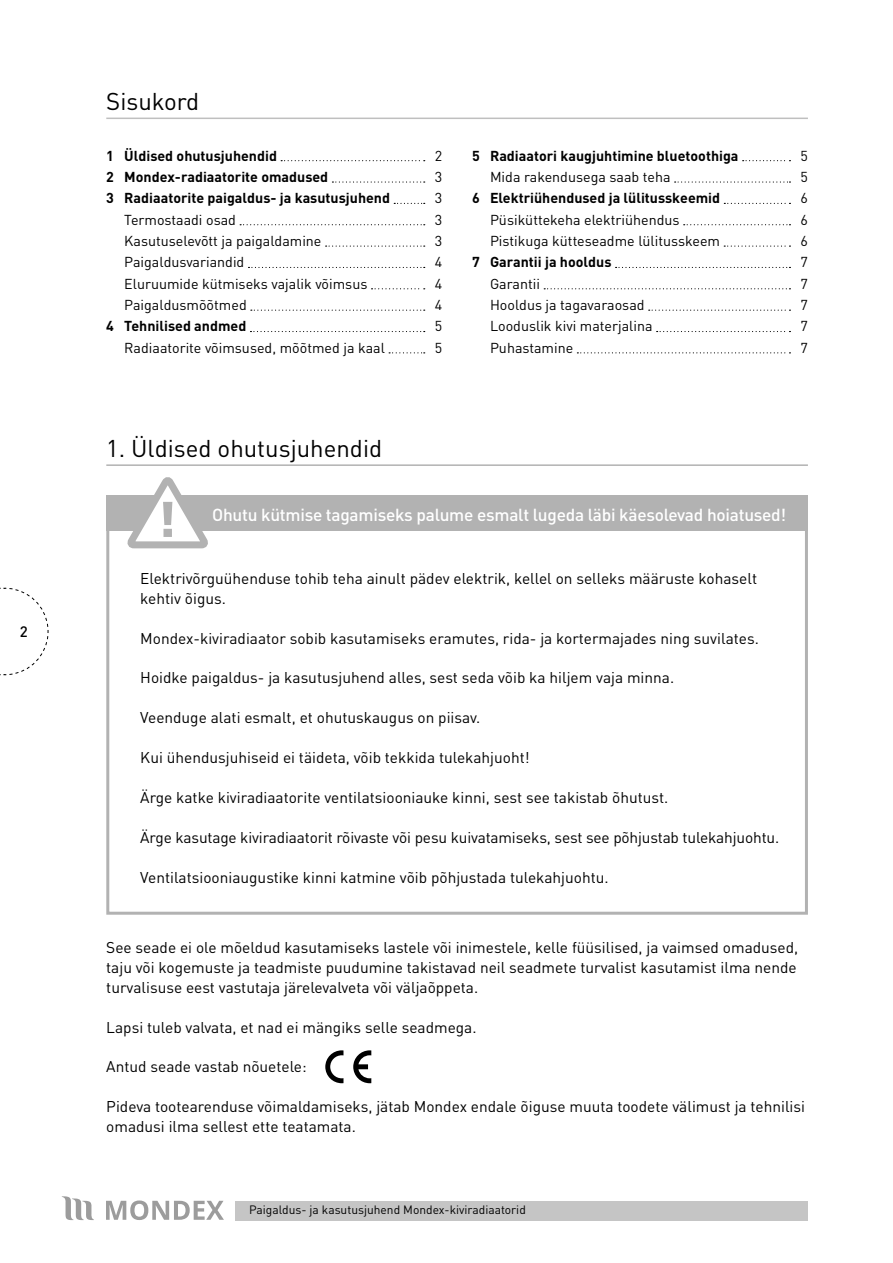
<style>
.page{position:relative;width:893px;height:1263px;background:#fff}
.page>*{position:absolute;margin:0;border:0;box-sizing:border-box;transform-origin:0 0}
.t1{font:24px "DIN";color:#000}
.t2{font:500 17.25px "DIN";letter-spacing:-.015em;color:#fff}
.t3{font:15.45px/20px "DIN";color:#000}
.t4{font:500 15px "DIN";color:#000}
.t5{font:14.25px "DIN";color:#000}
.t6{font:700 14.25px "DIN";color:#000}
.t7{font:12px "DIN";color:#000}
</style>
<div class="page">
<div style="left:236px;top:1201px;width:572px;height:19px;background:#c5c5c5"></div>
<svg style="left:0;top:587px;width:49px;height:88px"></svg>
<svg style="left:62px;top:1196px;width:32px;height:24px"></svg>
<svg style="left:106px;top:1200px;width:118px;height:20px"></svg>
<svg style="left:353px;top:1050px;width:18px;height:33px"></svg>
<svg style="left:325px;top:1050px;width:18px;height:33px"></svg>
<hr style="left:106px;top:464px;width:702px;height:2px;background:#b2b2b2">
<hr style="left:106px;top:118px;width:702px;height:1px;background:#bfbfbf">
<div style="left:106px;top:496px;width:702px;height:35px;background:#b2b2b2"></div>
<svg style="left:127px;top:477px;width:88px;height:72px"></svg>
<svg style="left:281px;top:160px;width:144px;height:1px"></svg>
<svg style="left:332px;top:181px;width:93px;height:2px"></svg>
<svg style="left:394px;top:203px;width:31px;height:1px"></svg>
<svg style="left:240px;top:224px;width:185px;height:1px"></svg>
<svg style="left:326px;top:246px;width:99px;height:1px"></svg>
<svg style="left:248px;top:267px;width:177px;height:1px"></svg>
<svg style="left:372px;top:288px;width:53px;height:1px"></svg>
<svg style="left:251px;top:310px;width:174px;height:1px"></svg>
<svg style="left:250px;top:331px;width:175px;height:1px"></svg>
<svg style="left:389px;top:352px;width:36px;height:1px"></svg>
<svg style="left:743px;top:160px;width:47px;height:1px"></svg>
<svg style="left:675px;top:181px;width:115px;height:2px"></svg>
<svg style="left:724px;top:203px;width:66px;height:1px"></svg>
<svg style="left:684px;top:224px;width:106px;height:1px"></svg>
<svg style="left:724px;top:246px;width:66px;height:1px"></svg>
<svg style="left:616px;top:267px;width:174px;height:1px"></svg>
<svg style="left:544px;top:288px;width:246px;height:1px"></svg>
<svg style="left:649px;top:310px;width:141px;height:1px"></svg>
<svg style="left:657px;top:331px;width:133px;height:1px"></svg>
<svg style="left:577px;top:352px;width:213px;height:1px"></svg>
<p class="t4" style="left:20px;top:621px;width:9px">2</p>
<h1 class="t1" style="left:106px;top:86px;width:95px">Sisukord</h1>
<p class="t6" style="left:106px;top:146px;width:172px">1 Üldised ohutusjuhendid</p>
<p class="t5" style="left:435px;top:147px;width:9px">2</p>
<p class="t6" style="left:106px;top:168px;width:223px">2 Mondex-radiaatorite omadused</p>
<p class="t5" style="left:435px;top:168px;width:9px">3</p>
<p class="t6" style="left:106px;top:189px;width:285px">3 Radiaatorite paigaldus- ja kasutusjuhend</p>
<p class="t5" style="left:435px;top:189px;width:9px">3</p>
<p class="t5" style="left:124px;top:211px;width:113px">Termostaadi osad</p>
<p class="t5" style="left:435px;top:211px;width:9px">3</p>
<p class="t5" style="left:124px;top:232px;width:199px">Kasutuselevõtt ja paigaldamine</p>
<p class="t5" style="left:435px;top:232px;width:9px">3</p>
<p class="t5" style="left:124px;top:253px;width:122px">Paigaldusvariandid</p>
<p class="t5" style="left:435px;top:253px;width:9px">4</p>
<p class="t5" style="left:124px;top:275px;width:245px">Eluruumide kütmiseks vajalik võimsus</p>
<p class="t5" style="left:435px;top:275px;width:9px">4</p>
<p class="t5" style="left:124px;top:296px;width:124px">Paigaldusmõõtmed</p>
<p class="t5" style="left:435px;top:296px;width:9px">4</p>
<p class="t6" style="left:106px;top:317px;width:142px">4 Tehnilised andmed</p>
<p class="t5" style="left:435px;top:317px;width:9px">5</p>
<p class="t5" style="left:124px;top:339px;width:262px">Radiaatorite võimsused, mõõtmed ja kaal</p>
<p class="t5" style="left:435px;top:339px;width:9px">5</p>
<p class="t6" style="left:472px;top:146px;width:268px">5 Radiaatori kaugjuhtimine bluetoothiga</p>
<p class="t5" style="left:801px;top:147px;width:9px">5</p>
<p class="t5" style="left:490px;top:168px;width:182px">Mida rakendusega saab teha</p>
<p class="t5" style="left:801px;top:168px;width:9px">5</p>
<p class="t6" style="left:472px;top:189px;width:250px">6 Elektriühendused ja lülitusskeemid</p>
<p class="t5" style="left:801px;top:189px;width:9px">6</p>
<p class="t5" style="left:490px;top:211px;width:191px">Püsiküttekeha elektriühendus</p>
<p class="t5" style="left:801px;top:211px;width:9px">6</p>
<p class="t5" style="left:490px;top:232px;width:232px">Pistikuga kütteseadme lülitusskeem</p>
<p class="t5" style="left:801px;top:232px;width:9px">6</p>
<p class="t6" style="left:472px;top:253px;width:141px">7 Garantii ja hooldus</p>
<p class="t5" style="left:801px;top:253px;width:9px">7</p>
<p class="t5" style="left:490px;top:275px;width:52px">Garantii</p>
<p class="t5" style="left:801px;top:275px;width:9px">7</p>
<p class="t5" style="left:490px;top:296px;width:156px">Hooldus ja tagavaraosad</p>
<p class="t5" style="left:801px;top:296px;width:9px">7</p>
<p class="t5" style="left:490px;top:317px;width:164px">Looduslik kivi materjalina</p>
<p class="t5" style="left:801px;top:317px;width:9px">7</p>
<p class="t5" style="left:490px;top:339px;width:85px">Puhastamine</p>
<p class="t5" style="left:801px;top:339px;width:9px">7</p>
<h1 class="t1" style="left:106px;top:433px;width:277px">1. Üldised ohutusjuhendid</h1>
<p class="t2" style="left:212px;top:503px;width:576px">Ohutu kütmise tagamiseks palume esmalt lugeda läbi käesolevad hoiatused!</p>
<p class="t3" style="left:140px;top:568px;width:618px">Elektrivõrguühenduse tohib teha ainult pädev elektrik, kellel on selleks määruste kohaselt kehtiv õigus.</p>
<p class="t3" style="left:140px;top:628px;width:620px">Mondex-kiviradiaator sobib kasutamiseks eramutes, rida- ja kortermajades ning suvilates.</p>
<p class="t3" style="left:140px;top:668px;width:535px">Hoidke paigaldus- ja kasutusjuhend alles, sest seda võib ka hiljem vaja minna.</p>
<p class="t3" style="left:140px;top:707px;width:341px">Veenduge alati esmalt, et ohutuskaugus on piisav.</p>
<p class="t3" style="left:140px;top:747px;width:391px">Kui ühendusjuhiseid ei täideta, võib tekkida tulekahjuoht!</p>
<p class="t3" style="left:140px;top:787px;width:529px">Ärge katke kiviradiaatorite ventilatsiooniauke kinni, sest see takistab õhutust.</p>
<p class="t3" style="left:140px;top:827px;width:640px">Ärge kasutage kiviradiaatorit rõivaste või pesu kuivatamiseks, sest see põhjustab tulekahjuohtu.</p>
<p class="t3" style="left:140px;top:867px;width:470px">Ventilatsiooniaugustike kinni katmine võib põhjustada tulekahjuohtu.</p>
<p class="t3" style="left:106px;top:937px;width:693px;text-align:justify">See seade ei ole mõeldud kasutamiseks lastele või inimestele, kelle füüsilised, ja vaimsed omadused, taju või kogemuste ja teadmiste puudumine takistavad neil seadmete turvalist kasutamist ilma nende turvalisuse eest vastutaja järelevalveta või väljaõppeta.</p>
<p class="t3" style="left:106px;top:1017px;width:372px">Lapsi tuleb valvata, et nad ei mängiks selle seadmega.</p>
<p class="t3" style="left:106px;top:1056px;width:202px">Antud seade vastab nõuetele:</p>
<p class="t3" style="left:106px;top:1096px;width:700px">Pideva tootearenduse võimaldamiseks, jätab Mondex endale õiguse muuta toodete välimust ja tehnilisi omadusi ilma sellest ette teatamata.</p>
<p class="t7" style="left:249px;top:1202px;width:278px">Paigaldus- ja kasutusjuhend Mondex-kiviradiaatorid</p>
</div>
